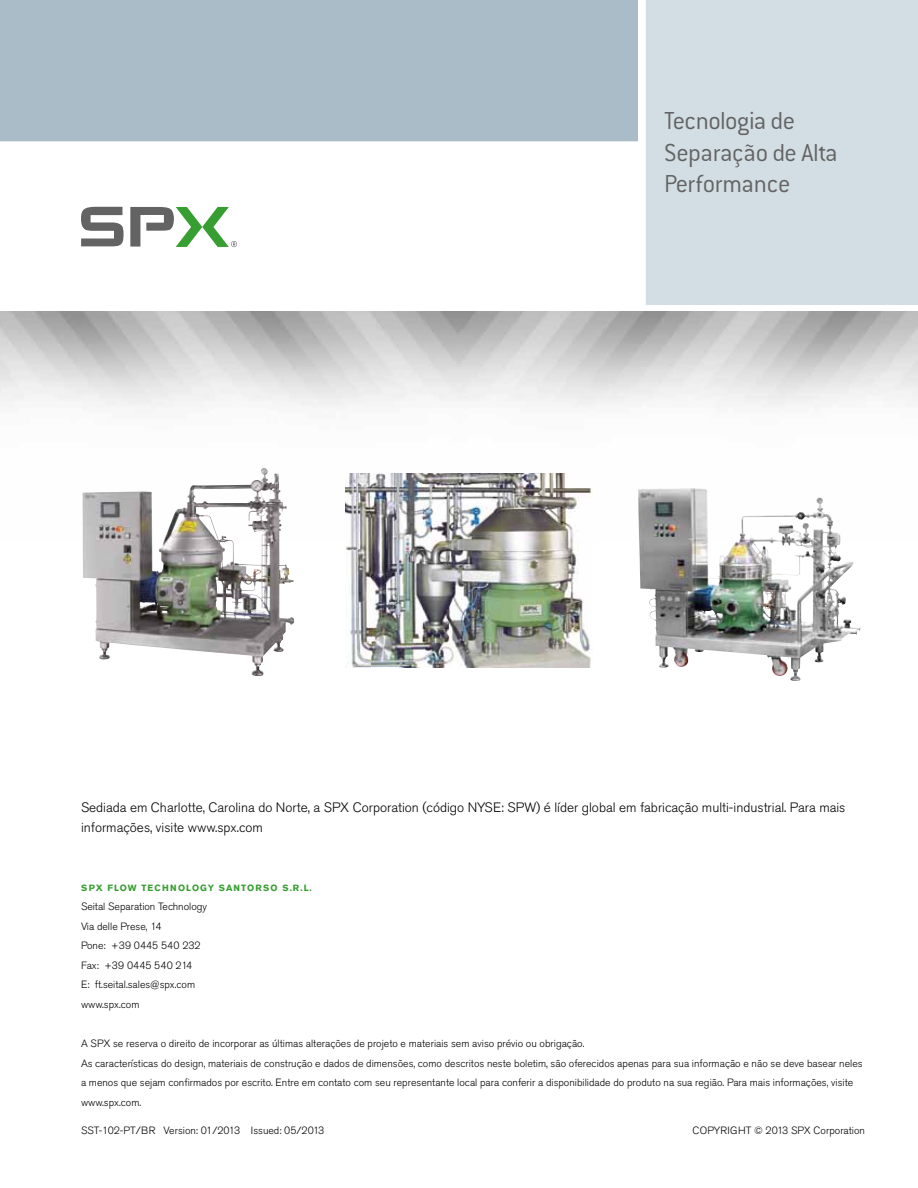
<style>
.page{position:relative;width:918px;height:1188px;background:#fff}
.page>*{position:absolute;margin:0;border:0;box-sizing:border-box;transform-origin:0 0}
.t1{font:300 27px/31.5px "Conduit ITC Std";letter-spacing:-.02em;color:#646363}
.t2{font:300 13.5px/19.5px "Akzidenz Grotesk Pro";color:#000}
.t3{font:300 10.5px/19.5px "Akzidenz Grotesk Pro";color:#000}
.t4{font:700 9px "Akzidenz Grotesk Pro";letter-spacing:.12em;color:#379e31}
</style>
<div class="page">
<div style="left:0;top:0;width:638px;height:145px;background:#a9bcc8"></div>
<div style="left:644px;top:0;width:274px;height:305px;background:#d2dee4"></div>
<img style="left:0;top:311px;width:918px;height:231px">
<div style="left:0;top:141px;width:642px;height:8px;background:#fff"></div>
<div style="left:638px;top:0;width:8px;height:306px;background:#fff"></div>
<img style="left:83px;top:468px;width:201px;height:208px">
<img style="left:346px;top:474px;width:247px;height:194px">
<img style="left:638px;top:489px;width:223px;height:192px">
<svg style="left:81px;top:207px;width:43px;height:39px"></svg>
<svg style="left:130px;top:207px;width:107px;height:40px"></svg>
<h1 class="t1" style="left:664px;top:104px;width:175px">Tecnologia de<br>Separação de Alta<br>Performance</h1>
<p class="t2" style="left:81px;top:798px;width:766px">Sediada em Charlotte, Carolina do Norte, a SPX Corporation (código NYSE: SPW) é líder global em fabricação multi-industrial. Para mais informações, visite www.spx.com</p>
<p class="t4" style="left:81px;top:882px;width:75px">SPX FLOW TECHNOLOG</p>
<p class="t4" style="left:208px;top:882px;width:27px">Y SANTORSO</p>
<p class="t4" style="left:282px;top:882px;width:31px">S.R.L.</p>
<p class="t3" style="left:81px;top:897px;width:128px">Seital Separation Technology<br>Via delle Prese, 14<br>Pone: +39 0445 540 232<br>Fax: +39 0445 540 214<br>E: ft.seital.sales@spx.com www.spx.com</p>
<p class="t3" style="left:81px;top:1034px;width:783px">A SPX se reserva o direito de incorporar as últimas alterações de projeto e materiais sem aviso prévio ou obrigação.<br>As características do design, materiais de construção e dados de dimensões, como descritos neste boletim, são oferecidos apenas para sua informação e não se deve basear neles a menos que sejam confirmados por escrito. Entre em contato com seu representante local para conferir a disponibilidade do produto na sua região. Para mais informações, visite www.spx.com.</p>
<p class="t3" style="left:81px;top:1121px;width:245px">SST-102-PT/BR Version: 01/2013 Issued: 05/2013</p>
<p class="t3" style="left:693px;top:1121px;width:174px">COPYRIGHT © 2013 SPX Corporation</p>
</div>
